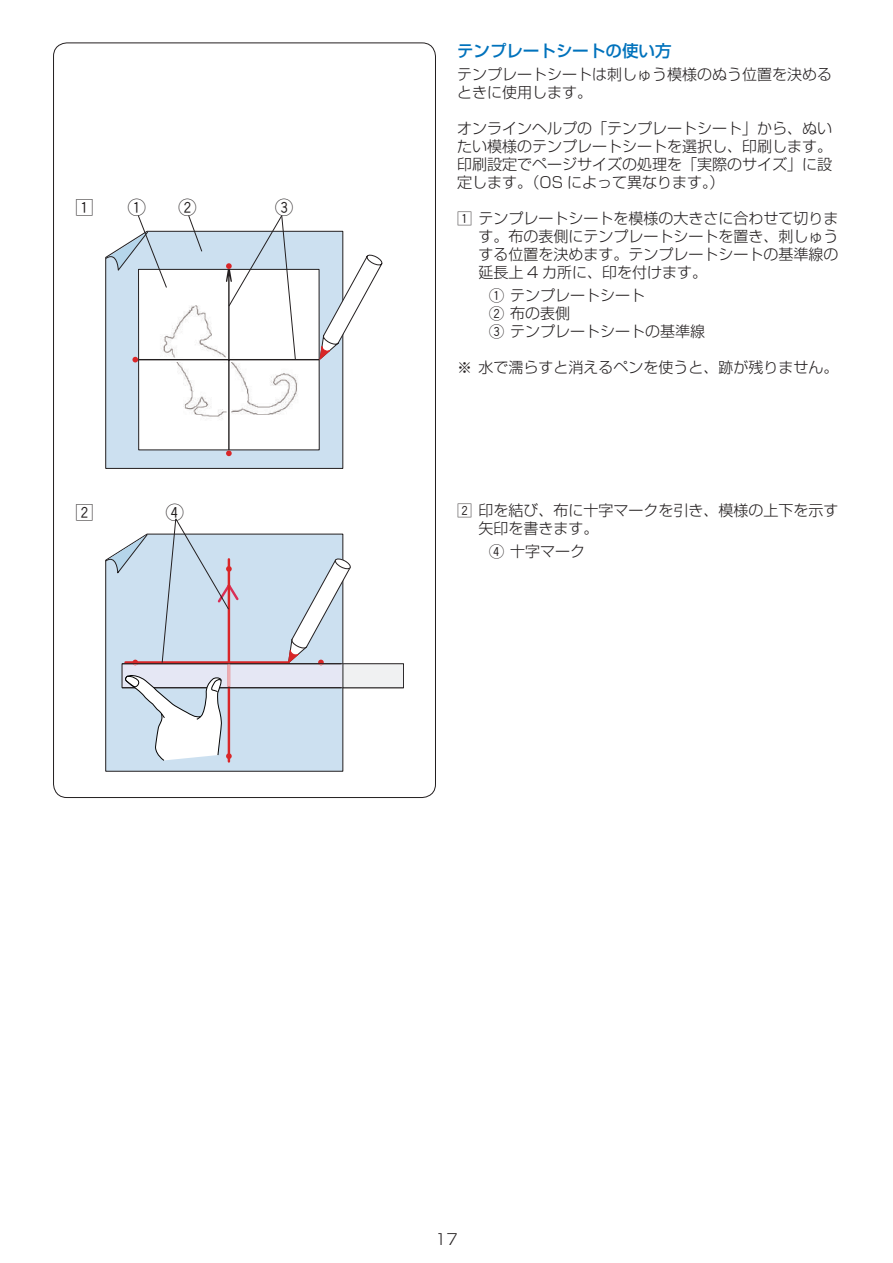
<style>
.page{position:relative;width:893px;height:1263px;background:#fff}
.page>*{position:absolute;margin:0;border:0;box-sizing:border-box;transform-origin:0 0}
.t1{font:18px "Gth Hround";color:#231f20}
.t2{font:500 16.5px "Shin Go";color:#0072bc}
.t3{font:300 15px/18px "Shin Go";color:#231f20}
.s1{font-family:"Gth Hround";font-weight:400}
</style>
<div class="page">
<svg style="left:105px;top:456px;width:239px;height:13px;background:#becfde"></svg>
<div style="left:105px;top:534px;width:239px;height:238px;background:#cce0f0"></div>
<div style="left:122px;top:664px;width:282px;height:24px;background:#e5e7f4"></div>
<div style="left:343px;top:664px;width:61px;height:24px;background:#f0f1f2"></div>
<div style="left:342px;top:663px;width:62px;height:25px;border:1px solid #231f20"></div>
<hr style="left:126px;top:661px;width:162px;height:3px;background:#d92628">
<hr style="left:228px;top:663px;width:2px;height:23px;background:#efabaf">
<svg style="left:132px;top:660px;width:6px;height:5px"></svg>
<svg style="left:287px;top:557px;width:64px;height:130px"></svg>
<hr style="left:122px;top:663px;width:219px;height:1px;background:#231f20">
<hr style="left:122px;top:687px;width:219px;height:1px;background:#231f20">
<svg style="left:105px;top:534px;width:43px;height:41px"></svg>
<svg style="left:125px;top:675px;width:107px;height:86px"></svg>
<svg style="left:105px;top:215px;width:277px;height:241px"></svg>
<svg style="left:162px;top:518px;width:79px;height:145px;background:#cdd6e3"></svg>
<p class="t1" style="left:76px;top:198px;width:19px">Z</p>
<p class="t1" style="left:128px;top:198px;width:19px">Q</p>
<p class="t1" style="left:178px;top:198px;width:19px">W</p>
<p class="t1" style="left:275px;top:198px;width:19px">E</p>
<p class="t2" style="left:457px;top:40px;width:216px">テンプレートシートの使い方</p>
<p class="t3" style="left:457px;top:65px;width:376px">テンプレートシートは刺しゅう模様のぬう位置を決めるときに使用します。</p>
<p class="t3" style="left:457px;top:119px;width:376px;text-align:justify">オンラインヘルプの「テンプレートシート」から、ぬいたい模様のテンプレートシートを選択し、印刷します。印刷設定でページサイズの処理を「実際のサイズ」に設定します。（OS によって異なります。）</p>
<p class="t3" style="left:478px;top:209px;width:362px;text-align:justify;text-indent:-21px"><span class="s1">Z</span> テンプレートシートを模様の大きさに合わせて切ります。布の表側にテンプレートシートを置き、刺しゅうする位置を決めます。テンプレートシートの基準線の延長上 4 カ所に、印を付けます。</p>
<p class="t3" style="left:489px;top:285px;width:218px"><span class="s1">Q</span> テンプレートシート<br><span class="s1">W</span> 布の表側<br><span class="s1">E</span> テンプレートシートの基準線</p>
<p class="t3" style="left:457px;top:357px;width:383px">※ 水で濡らすと消えるペンを使うと、跡が残りません。</p>
<p class="t1" style="left:76px;top:503px;width:19px">X</p>
<p class="t3" style="left:478px;top:501px;width:361px;text-indent:-21px"><span class="s1">X</span> 印を結び、布に十字マークを引き、模様の上下を示す矢印を書きます。</p>
<p class="t3" style="left:489px;top:541px;width:98px"><span class="s1">R</span> 十字マーク</p>
<p class="t1" style="left:166px;top:503px;width:19px">R</p>
<p class="t3" style="left:435px;top:1230px;width:24px">17</p>
</div>
